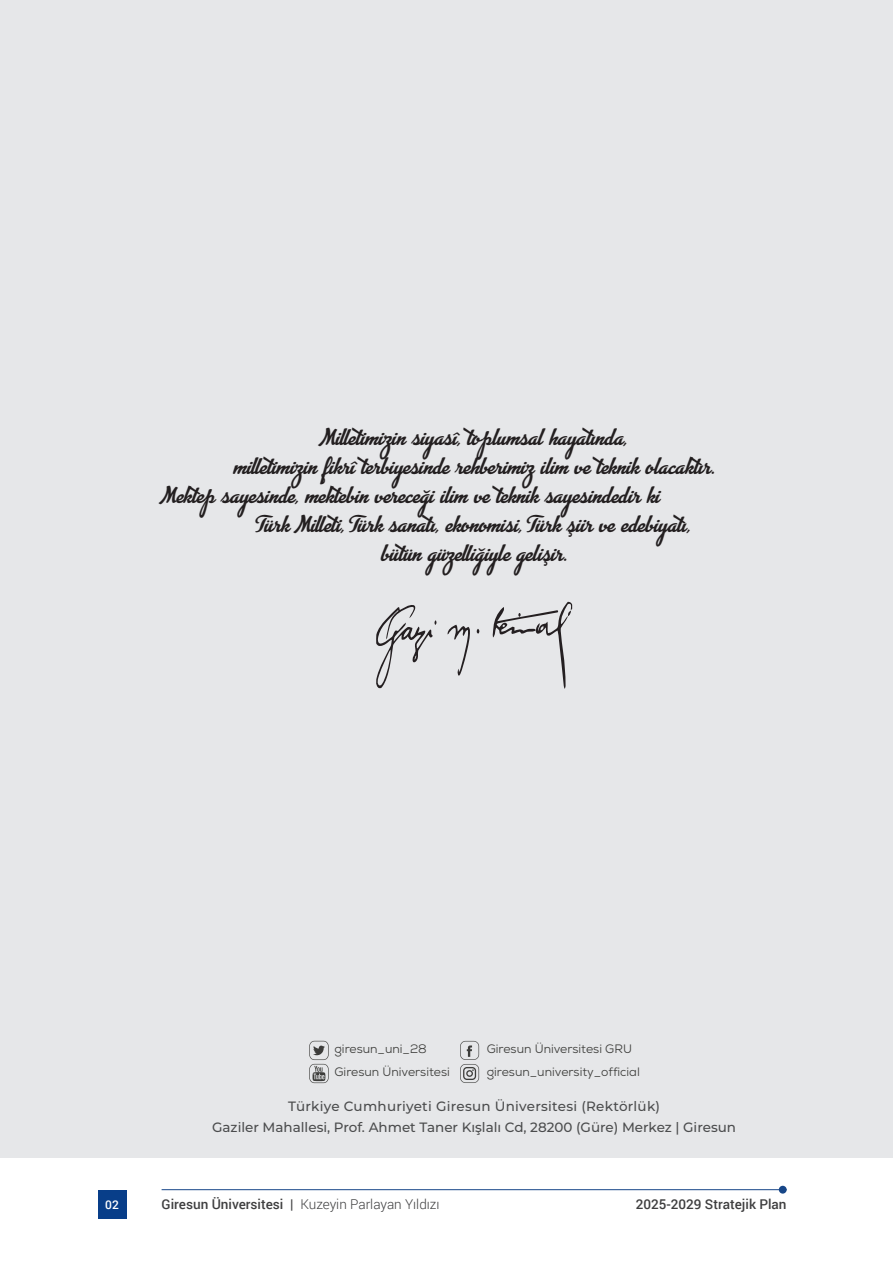
<style>
.page{position:relative;width:893px;height:1263px;background:#fff}
.page>*{position:absolute;margin:0;border:0;box-sizing:border-box;transform-origin:0 0}
.t1{font:700 19.5px "Advertising Script";color:#231f20}
.t2{font:500 13.5px/21px "Montserrat";color:#4b4c4d;text-align:center}
.t3{font:300 13.5px "Roboto";color:#3e3e3f}
.t4{font:500 13.5px "Roboto";color:#3e3e3f}
.t5{font:12.15px "Nexa";color:#3d3d3b}
.t6{font:500 12px "Roboto";color:#fff}
.s1{font-weight:500}
</style>
<div class="page">
<hr style="left:162px;top:1189px;width:625px;height:1px;background:#174688">
<div style="left:98px;top:1190px;width:28px;height:29px;background:#083e89"></div>
<div style="left:779px;top:1186px;width:8px;height:7px;background:#174688;border-radius:50%"></div>
<div style="left:0;top:0;width:893px;height:1157px;background:#e6e7e9"></div>
<svg style="left:460px;top:1041px;width:19px;height:42px"></svg>
<svg style="left:309px;top:1041px;width:20px;height:42px"></svg>
<svg style="left:492px;top:602px;width:80px;height:87px"></svg>
<svg style="left:376px;top:605px;width:61px;height:83px"></svg>
<svg style="left:447px;top:625px;width:23px;height:51px"></svg>
<svg style="left:476px;top:629px;width:4px;height:4px"></svg>
<p class="t1" style="left:321px;top:427px;width:308px">Milletimizin siyasî, toplumsal hayatında,</p>
<p class="t1" style="left:234px;top:456px;width:482px">milletimizin fikrî terbiyesinde rehberimiz ilim ve teknik olacaktır.</p>
<p class="t1" style="left:162px;top:485px;width:500px">Mektep sayesinde, mektebin vereceği ilim ve teknik sayesindedir ki</p>
<p class="t1" style="left:258px;top:514px;width:435px">Türk Milleti, Türk sanatı, ekonomisi, Türk şiir ve edebiyatı,</p>
<p class="t1" style="left:381px;top:542px;width:187px">bütün güzelliğiyle gelişir.</p>
<p class="t5" style="left:334px;top:1041px;width:94px">giresun_uni_28</p>
<p class="t5" style="left:487px;top:1041px;width:147px">Giresun Üniversitesi GRU</p>
<p class="t5" style="left:334px;top:1064px;width:117px">Giresun Üniversitesi</p>
<p class="t5" style="left:487px;top:1064px;width:155px">giresun_university_official</p>
<p class="t2" style="left:212px;top:1095px;width:525px">Türkiye Cumhuriyeti Giresun Üniversitesi (Rektörlük)<br>Gaziler Mahallesi, Prof. Ahmet Taner Kışlalı Cd, 28200 (Güre) Merkez | Giresun</p>
<p class="t6" style="left:105px;top:1196px;width:15px">02</p>
<p class="t3" style="left:162px;top:1195px;width:279px"><span class="s1">Giresun Üniversitesi |</span> Kuzeyin Parlayan Yıldızı</p>
<p class="t4" style="left:636px;top:1195px;width:152px">2025-2029 Stratejik Plan</p>
</div>
